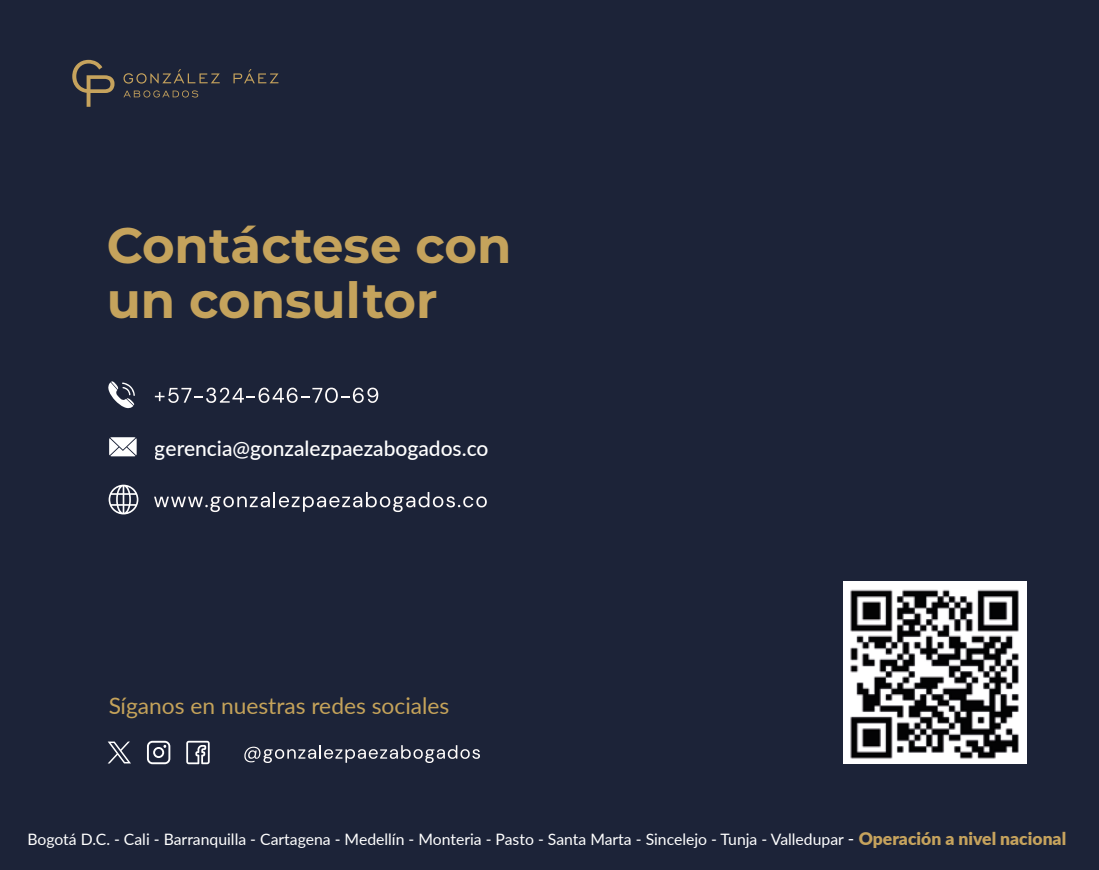
<style>
.page{position:relative;width:1099px;height:870px;background:#fff}
.page>*{position:absolute;margin:0;border:0;box-sizing:border-box;transform-origin:0 0}
.t1{font:700 49.7px/54.6px "Montserrat";color:#c5a35c}
.t2{font:22.75px "Lato";color:#c5a35a}
.t3{font:500 21px "Lato";color:#fff}
.t4{font:15.75px "Lato";color:#fff}
.s1{font-size:17.5px}
.s2{font-weight:900;font-size:17.5px;color:#c6a35d}
</style>
<div class="page">
<div style="left:0;top:0;width:1099px;height:869px;background:#1c2338"></div>
<svg style="left:108px;top:381px;width:27px;height:27px"></svg>
<svg style="left:109px;top:437px;width:28px;height:19px"></svg>
<svg style="left:109px;top:484px;width:29px;height:30px"></svg>
<svg style="left:155px;top:387px;width:223px;height:16px"></svg>
<svg style="left:154px;top:492px;width:333px;height:20px"></svg>
<svg style="left:244px;top:745px;width:236px;height:17px"></svg>
<svg style="left:147px;top:740px;width:23px;height:23px"></svg>
<svg style="left:186px;top:740px;width:24px;height:23px"></svg>
<svg style="left:108px;top:741px;width:23px;height:22px"></svg>
<svg style="left:123px;top:90px;width:75px;height:7px"></svg>
<svg style="left:123px;top:69px;width:97px;height:15px"></svg>
<svg style="left:233px;top:69px;width:45px;height:14px"></svg>
<svg style="left:72px;top:60px;width:42px;height:47px"></svg>
<img style="left:843px;top:581px;width:182px;height:181px">
<h1 class="t1" style="left:106px;top:215px;width:406px">Contáctese con un consultor</h1>
<h3 class="t3" style="left:155px;top:433px;width:335px">gerencia@gonzalezpaezabogados.co</h3>
<h2 class="t2" style="left:108px;top:689px;width:342px">Síganos en nuestras redes sociales</h2>
<p class="t4" style="left:27px;top:827px;width:1040px">Bogotá D.C. - Cali - Barranquilla - Cartagena - Medellín - Monteria - Pasto - Santa Marta - Sincelejo - Tunja - Valledupar <span class="s1">-</span> <span class="s2">Operación a nivel nacional</span></p>
</div>
